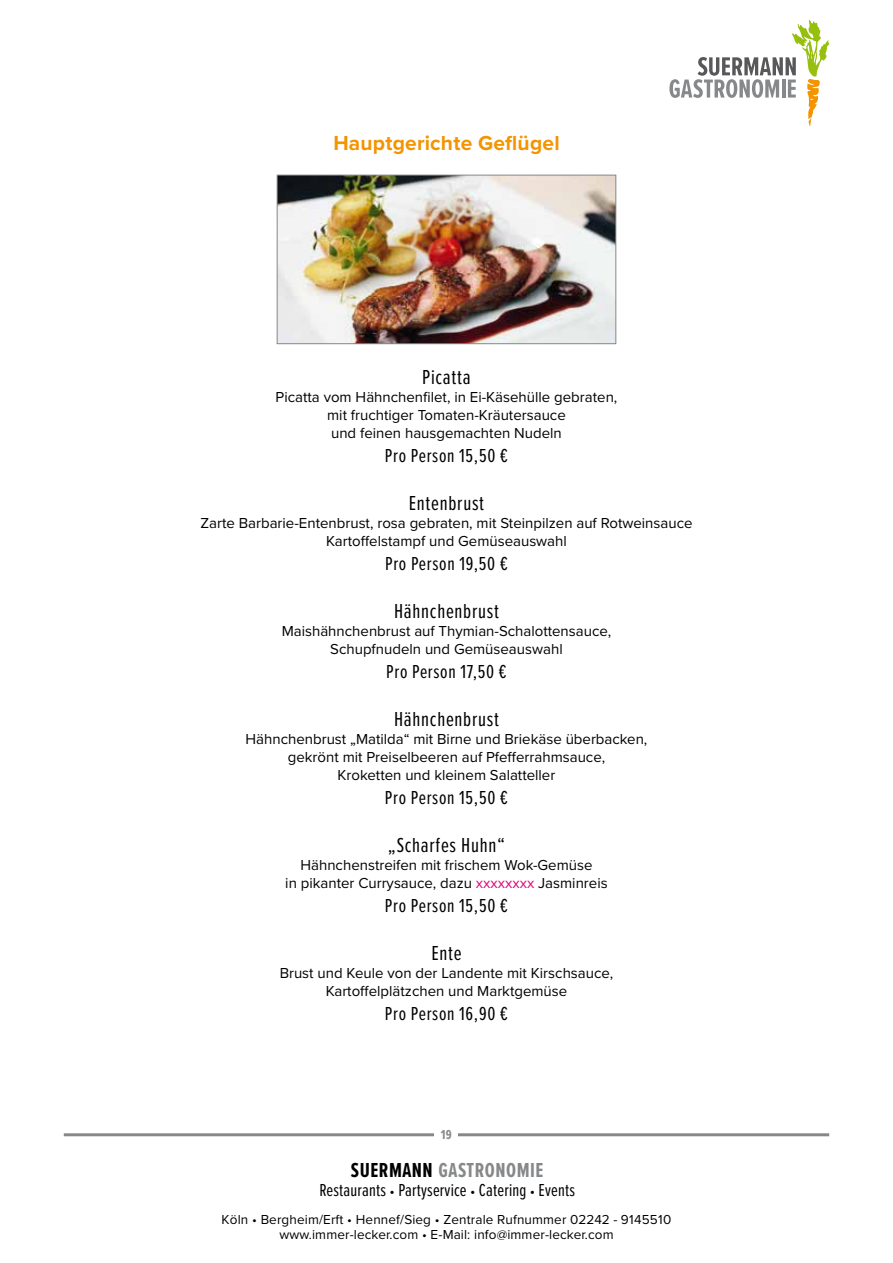
<style>
.page{position:relative;width:893px;height:1263px;background:#fff}
.page>*{position:absolute;margin:0;border:0;box-sizing:border-box;transform-origin:0 0}
.t1{font:21px "Proxima Nova Ex Cn";letter-spacing:.035em;color:#000}
.t2{font:700 21px "Proxima Nova";letter-spacing:.01em;color:#f39400}
.t3{font:700 21px "Proxima Nova Ex Cn";letter-spacing:.025em;color:#87888a}
.t4{font:19.5px "Proxima Nova Ex Cn";letter-spacing:.035em;color:#000}
.t5{font:18px "Proxima Nova Ex Cn";letter-spacing:.01em;color:#000}
.t6{font:15px/18px "Proxima Nova";color:#000;text-align:center}
.t7{font:13.5px/15px "Proxima Nova";letter-spacing:.01em;color:#000;text-align:center}
.t8{font:700 13.5px "Proxima Nova Ex Cn";color:#87888a}
.s1{color:#e2007a}
.s2{color:#000}
.s3{font-size:15px}
</style>
<div class="page">
<img style="left:279px;top:177px;width:335px;height:165px">
<div style="left:277px;top:175px;width:339px;height:169px;border:1px solid #87888a"></div>
<hr style="left:64px;top:1133px;width:765px;height:3px;background:#87888a">
<svg style="left:669px;top:20px;width:160px;height:106px"></svg>
<div style="left:435px;top:1122px;width:23px;height:24px;background:#fff"></div>
<h1 class="t2" style="left:333px;top:130px;width:228px">Hauptgerichte Geflügel</h1>
<h1 class="t1" style="left:422px;top:364px;width:50px">Picatta</h1>
<p class="t6" style="left:276px;top:388px;width:343px">Picatta vom Hähnchenfilet, in Ei-Käsehülle gebraten, mit fruchtiger Tomaten-Kräutersauce<br>und feinen hausgemachten Nudeln</p>
<h2 class="t4" style="left:385px;top:443px;width:125px">Pro Person 15,50 €</h2>
<h1 class="t1" style="left:409px;top:490px;width:77px">Entenbrust</h1>
<p class="t6" style="left:200px;top:514px;width:494px">Zarte Barbarie-Entenbrust, rosa gebraten, mit Steinpilzen auf Rotweinsauce<br>Kartoffelstampf und Gemüseauswahl</p>
<h2 class="t4" style="left:385px;top:551px;width:124px">Pro Person 19,50 €</h2>
<h1 class="t1" style="left:394px;top:598px;width:106px">Hähnchenbrust</h1>
<p class="t6" style="left:282px;top:622px;width:331px">Maishähnchenbrust auf Thymian-Schalottensauce,<br>Schupfnudeln und Gemüseauswahl</p>
<h2 class="t4" style="left:386px;top:659px;width:122px">Pro Person 17,50 €</h2>
<h1 class="t1" style="left:394px;top:706px;width:106px">Hähnchenbrust</h1>
<p class="t6" style="left:246px;top:730px;width:403px">Hähnchenbrust „Matilda“ mit Birne und Briekäse überbacken, gekrönt mit Preiselbeeren auf Pfefferrahmsauce,<br>Kroketten und kleinem Salatteller</p>
<h2 class="t4" style="left:385px;top:785px;width:125px">Pro Person 15,50 €</h2>
<h1 class="t1" style="left:388px;top:832px;width:119px">„Scharfes Huhn“</h1>
<p class="t6" style="left:285px;top:856px;width:324px">Hähnchenstreifen mit frischem Wok-Gemüse<br>in pikanter Currysauce, dazu <span class="s1">xxxxxxxx</span> Jasminreis</p>
<h2 class="t4" style="left:385px;top:893px;width:125px">Pro Person 15,50 €</h2>
<h1 class="t1" style="left:431px;top:940px;width:32px">Ente</h1>
<p class="t6" style="left:280px;top:964px;width:335px">Brust und Keule von der Landente mit Kirschsauce,<br>Kartoffelplätzchen und Marktgemüse</p>
<h2 class="t4" style="left:385px;top:1001px;width:125px">Pro Person 16,90 €</h2>
<p class="t8" style="left:441px;top:1126px;width:12px">19</p>
<h1 class="t3" style="left:351px;top:1157px;width:194px"><span class="s2">SUERMANN</span> GASTRONOMIE</h1>
<p class="t5" style="left:319px;top:1179px;width:257px">Restaurants <span class="s3">•</span> Partyservice <span class="s3">•</span> Catering <span class="s3">•</span> Events</p>
<p class="t7" style="left:222px;top:1212px;width:451px">Köln • Bergheim/Erft • Hennef/Sieg • Zentrale Rufnummer 02242 - 9145510 www.immer-lecker.com • E-Mail: info@immer-lecker.com</p>
</div>
